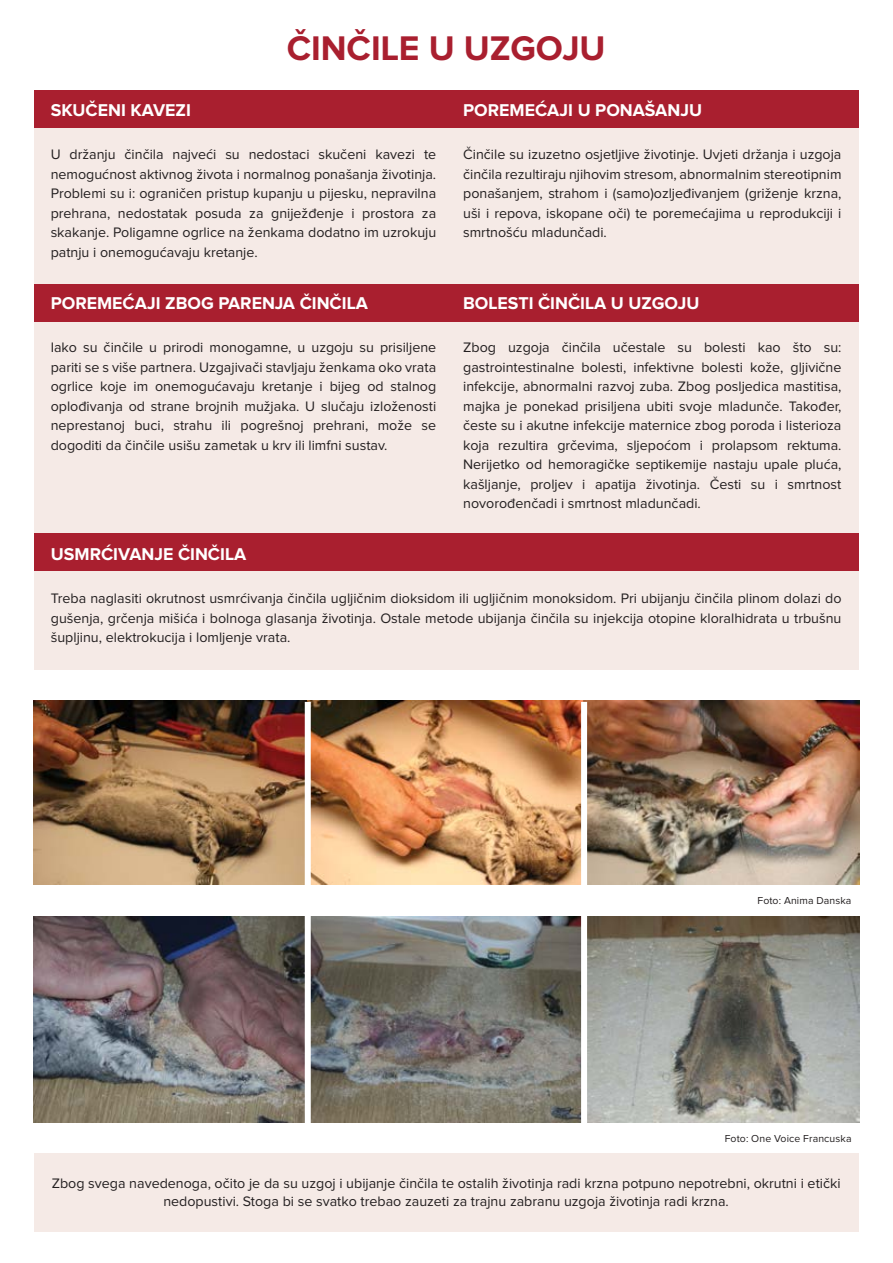
<style>
.page{position:relative;width:893px;height:1263px;background:#fff}
.page>*{position:absolute;margin:0;border:0;box-sizing:border-box;transform-origin:0 0}
.t1{font:700 35.4px "Proxima Nova";color:#a91f2f}
.t2{font:700 17.7px "Proxima Nova";color:#fff}
.t3{font:14.25px/19.5px "Proxima Nova";color:#231f20;text-align:justify}
.t4{font:10.5px "Proxima Nova";letter-spacing:.01em;color:#231f20}
</style>
<div class="page">
<div style="left:34px;top:91px;width:825px;height:37px;background:#a91f2f"></div>
<div style="left:34px;top:128px;width:825px;height:542px;background:#f5eae6"></div>
<div style="left:34px;top:1153px;width:825px;height:78px;background:#f5eae6"></div>
<div style="left:34px;top:285px;width:825px;height:37px;background:#a91f2f"></div>
<div style="left:34px;top:533px;width:825px;height:37px;background:#a91f2f"></div>
<img style="left:34px;top:916px;width:825px;height:207px">
<img style="left:34px;top:700px;width:825px;height:184px">
<div style="left:305px;top:702px;width:6px;height:427px;background:#fff"></div>
<div style="left:581px;top:702px;width:6px;height:427px;background:#fff"></div>
<h1 class="t1" style="left:287px;top:32px;width:320px">ČINČILE U UZGOJU</h1>
<p class="t2" style="left:51px;top:102px;width:142px">SKUČENI KAVEZI</p>
<p class="t3" style="left:51px;top:146px;width:387px">U držanju činčila najveći su nedostaci skučeni kavezi te nemogućnost aktivnog života i normalnog ponašanja životinja.<br>Problemi su i: ograničen pristup kupanju u pijesku, nepravilna prehrana, nedostatak posuda za gniježđenje i prostora za skakanje. Poligamne ogrlice na ženkama dodatno im uzrokuju patnju i onemogućavaju kretanje.</p>
<p class="t2" style="left:51px;top:295px;width:319px">POREMEĆAJI ZBOG PARENJA ČINČILA</p>
<p class="t3" style="left:51px;top:339px;width:387px">Iako su činčile u prirodi monogamne, u uzgoju su prisiljene pariti se s više partnera. Uzgajivači stavljaju ženkama oko vrata ogrlice koje im onemogućavaju kretanje i bijeg od stalnog oplođivanja od strane brojnih mužjaka. U slučaju izloženosti neprestanoj buci, strahu ili pogrešnoj prehrani, može se dogoditi da činčile usišu zametak u krv ili limfni sustav.</p>
<p class="t2" style="left:463px;top:102px;width:240px">POREMEĆAJI U PONAŠANJU</p>
<p class="t3" style="left:463px;top:146px;width:380px">Činčile su izuzetno osjetljive životinje. Uvjeti držanja i uzgoja činčila rezultiraju njihovim stresom, abnormalnim stereotipnim ponašanjem, strahom i (samo)ozljeđivanjem (griženje krzna, uši i repova, iskopane oči) te poremećajima u reprodukciji i smrtnošću mladunčadi.</p>
<p class="t2" style="left:463px;top:295px;width:238px">BOLESTI ČINČILA U UZGOJU</p>
<p class="t3" style="left:463px;top:339px;width:380px">Zbog uzgoja činčila učestale su bolesti kao što su: gastrointestinalne bolesti, infektivne bolesti kože, gljivične infekcije, abnormalni razvoj zuba. Zbog posljedica mastitisa, majka je ponekad prisiljena ubiti svoje mladunče. Također, česte su i akutne infekcije maternice zbog poroda i listerioza koja rezultira grčevima, sljepoćom i prolapsom rektuma.<br>Nerijetko od hemoragičke septikemije nastaju upale pluća, kašljanje, proljev i apatija životinja. Česti su i smrtnost novorođenčadi i smrtnost mladunčadi.</p>
<p class="t2" style="left:51px;top:545px;width:197px">USMRĆIVANJE ČINČILA</p>
<p class="t3" style="left:51px;top:589px;width:792px">Treba naglasiti okrutnost usmrćivanja činčila ugljičnim dioksidom ili ugljičnim monoksidom. Pri ubijanju činčila plinom dolazi do gušenja, grčenja mišića i bolnoga glasanja životinja. Ostale metode ubijanja činčila su injekcija otopine kloralhidrata u trbušnu šupljinu, elektrokucija i lomljenje vrata.</p>
<p class="t4" style="left:757px;top:895px;width:96px">Foto: Anima Danska</p>
<p class="t4" style="left:725px;top:1134px;width:128px">Foto: One Voice Francuska</p>
<p class="t3" style="left:52px;top:1175px;width:790px;line-height:18px;text-align:center">Zbog svega navedenoga, očito je da su uzgoj i ubijanje činčila te ostalih životinja radi krzna potpuno nepotrebni, okrutni i etički nedopustivi. Stoga bi se svatko trebao zauzeti za trajnu zabranu uzgoja životinja radi krzna.</p>
</div>
